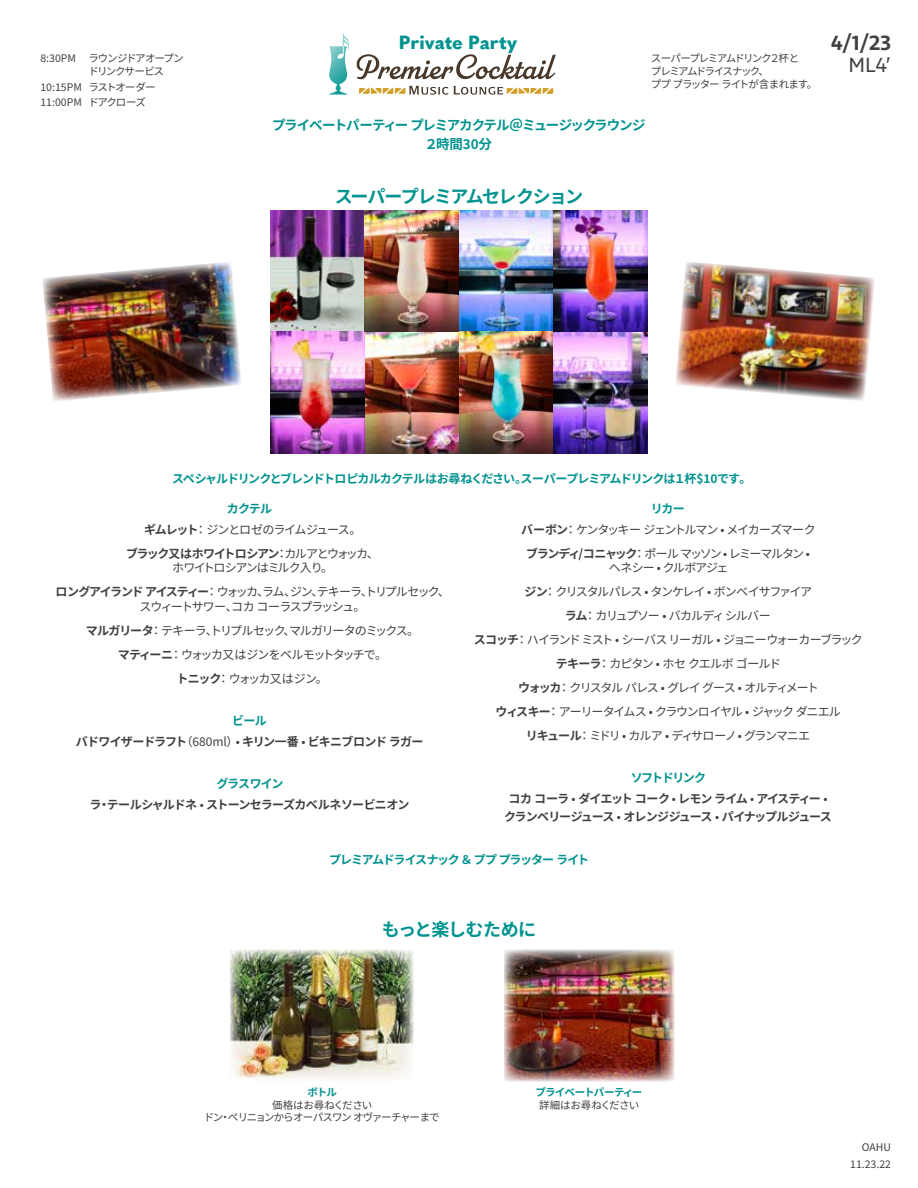
<style>
.page{position:relative;width:918px;height:1188px;background:#fff}
.page>*{position:absolute;margin:0;border:0;box-sizing:border-box;transform-origin:0 0}
.t1{font:600 21px "Ingra";color:#414042}
.t2{font:21px "Ingra";color:#414042}
.t3{font:800 18.9px "Quasimoda";color:#00938f}
.t4{font:700 18px "Source Han Sans JP";letter-spacing:-.08em;color:#00938f}
.t5{font:700 18px "Source Han Sans JP";letter-spacing:-.04em;color:#00938f}
.t6{font:700 13.5px/19.2px "Source Han Sans JP";letter-spacing:-.085em;color:#00938f;text-align:center}
.t7{font:12px/24px "Source Han Sans JP";letter-spacing:-.105em;color:#414042;text-align:center}
.t8{font:700 12px/21px "Source Han Sans JP";letter-spacing:-.075em;color:#414042;text-align:center}
.t9{font:700 12px "Source Han Sans JP";letter-spacing:-.09em;color:#00938f}
.t10{font:700 12px/21px "Source Han Sans JP";letter-spacing:-.1em;color:#414042;text-align:center}
.t11{font:10.5px/12.6px "Source Han Sans JP";letter-spacing:-.09em;color:#414042}
.t12{font:10.5px/12.6px "Source Han Sans JP";letter-spacing:-.135em;color:#414042}
.t13{font:10.5px/15.6px "Source Han Sans JP";letter-spacing:-.035em;color:#414042}
.t14{font:700 10.5px "Source Han Sans JP";letter-spacing:-.075em;color:#00938f}
.t15{font:10.5px/16.5px "Source Han Sans JP";color:#414042;text-align:right}
.t16{font:10.5px "Source Han Sans JP";letter-spacing:-.02em;color:#414042}
.s1{font-weight:700;color:#00938f}
.s2{font-weight:700}
.s3{color:#00938f}
.s4{font-weight:400}
</style>
<div class="page">
<img style="left:676px;top:262px;width:198px;height:139px">
<img style="left:43px;top:262px;width:198px;height:139px">
<img style="left:270px;top:210px;width:378px;height:243px">
<img style="left:230px;top:950px;width:184px;height:129px">
<img style="left:504px;top:950px;width:170px;height:131px">
<svg style="left:329px;top:34px;width:20px;height:61px"></svg>
<svg style="left:454px;top:86px;width:99px;height:9px"></svg>
<svg style="left:359px;top:86px;width:89px;height:9px"></svg>
<svg style="left:356px;top:54px;width:200px;height:25px"></svg>
<p class="t11" style="left:88px;top:52px;width:97px;text-indent:-48px">8:30PM ラウンジドアオープンドリンクサービス</p>
<p class="t13" style="left:40px;top:79px;width:117px">10:15PM ラストオーダー<br>11:00PM ドアクローズ</p>
<h2 class="t3" style="left:399px;top:27px;width:120px">Private Party</h2>
<h1 class="t1" style="left:831px;top:30px;width:62px">4/1/23</h1>
<h1 class="t2" style="left:849px;top:52px;width:44px">ML4’</h1>
<p class="t12" style="left:651px;top:52px;width:168px">スーパープレミアムドリンク２杯と<br>プレミアムドライスナック、<br>ププ プラッター ライトが含まれます。</p>
<p class="t6" style="left:272px;top:116px;width:375px">プライベートパーティー プレミアカクテル＠ミュージックラウンジ<br>２時間30分</p>
<h3 class="t4" style="left:335px;top:187px;width:250px">スーパープレミアムセレクション</h3>
<p class="t9" style="left:172px;top:472px;width:575px">スペシャルドリンクとブレンドトロピカルカクテルはお尋ねください。スーパープレミアムドリンクは１杯$10です｡</p>
<p class="t7" style="left:144px;top:498px;width:219px;line-height:21px"><span class="s1">カクテル<br></span><span class="s2">ギムレット</span>： ジンとロゼのライムジュース。</p>
<p class="t7" style="left:126px;top:546px;width:254px;line-height:14.4px"><span class="s2">ブラック又はホワイトロシアン</span>： カルアとウォッカ、ホワイトロシアンはミルク入り。</p>
<p class="t7" style="left:56px;top:585px;width:396px;line-height:15px"><span class="s2">ロングアイランド アイスティー</span>： ウォッカ、ラム、ジン、テキーラ、トリプルセック、スウィートサワー、コカ コーラスプラッシュ。</p>
<p class="t7" style="left:86px;top:619px;width:335px"><span class="s2">マルガリータ</span>： テキーラ、トリプルセック、マルガリータのミックス。<span class="s2">マティーニ</span>： ウォッカ又はジンをベルモットタッチで。<br><span class="s2">トニック</span>： ウォッカ又はジン。</p>
<p class="t8" style="left:76px;top:711px;width:349px"><span class="s3">ビール<br></span>バドワイザードラフト<span class="s4">（680ml）•</span> キリン一番 <span class="s4">•</span> ビキニブロンド ラガー</p>
<p class="t8" style="left:90px;top:774px;width:322px"><span class="s3">グラスワイン<br></span>ラ・テールシャルドネ <span class="s4">•</span> ストーンセラーズカベルネソービニオン</p>
<p class="t7" style="left:521px;top:498px;width:296px;line-height:21px"><span class="s1">リカー<br></span><span class="s2">バーボン</span>： ケンタッキー ジェントルマン • メイカーズマーク</p>
<p class="t7" style="left:526px;top:546px;width:285px;line-height:14.4px"><span class="s2">ブランディ/コニャック</span>： ポール マッソン • レミーマルタン •ヘネシー • クルボアジェ</p>
<p class="t7" style="left:474px;top:580px;width:391px"><span class="s2">ジン</span>： クリスタルパレス • タンケレイ • ボンベイサファイア<br><span class="s2">ラム</span>： カリュプソー • バカルディ シルバー<br><span class="s2">スコッチ</span>： ハイランド ミスト • シーバス リーガル • ジョニーウォーカーブラック<span class="s2">テキーラ</span>： カピタン • ホセ クエルボ ゴールド<br><span class="s2">ウォッカ</span>： クリスタル パレス • グレイ グース • オルティメート<br><span class="s2">ウィスキー</span>： アーリータイムス • クラウンロイヤル • ジャック ダニエル<br><span class="s2">リキュール</span>： ミドリ • カルア • ディサローノ • グランマニエ</p>
<p class="t10" style="left:509px;top:768px;width:320px"><span class="s3">ソフトドリンク<br></span>コカ コーラ <span class="s4">•</span> ダイエット コーク <span class="s4">•</span> レモン ライム <span class="s4">•</span> アイスティー <span class="s4">•</span></p>
<p class="t8" style="left:504px;top:806px;width:329px">クランベリージュース <span class="s4">•</span> オレンジジュース <span class="s4">•</span> パイナップルジュース</p>
<p class="t9" style="left:329px;top:853px;width:261px">プレミアムドライスナック ＆ ププ プラッター ライト</p>
<h3 class="t5" style="left:382px;top:919px;width:156px">もっと楽しむために</h3>
<p class="t14" style="left:308px;top:1086px;width:31px">ボトル</p>
<p class="t11" style="left:204px;top:1099px;width:238px;text-align:center">価格はお尋ねください<br>ドン・ペリニョンからオーパスワン オヴァーチャーまで</p>
<p class="t14" style="left:536px;top:1086px;width:108px">プライベートパーティー</p>
<p class="t16" style="left:539px;top:1099px;width:102px">詳細はお尋ねください</p>
<p class="t15" style="left:850px;top:1139px;width:42px">OAHU<br>11.23.22</p>
</div>
